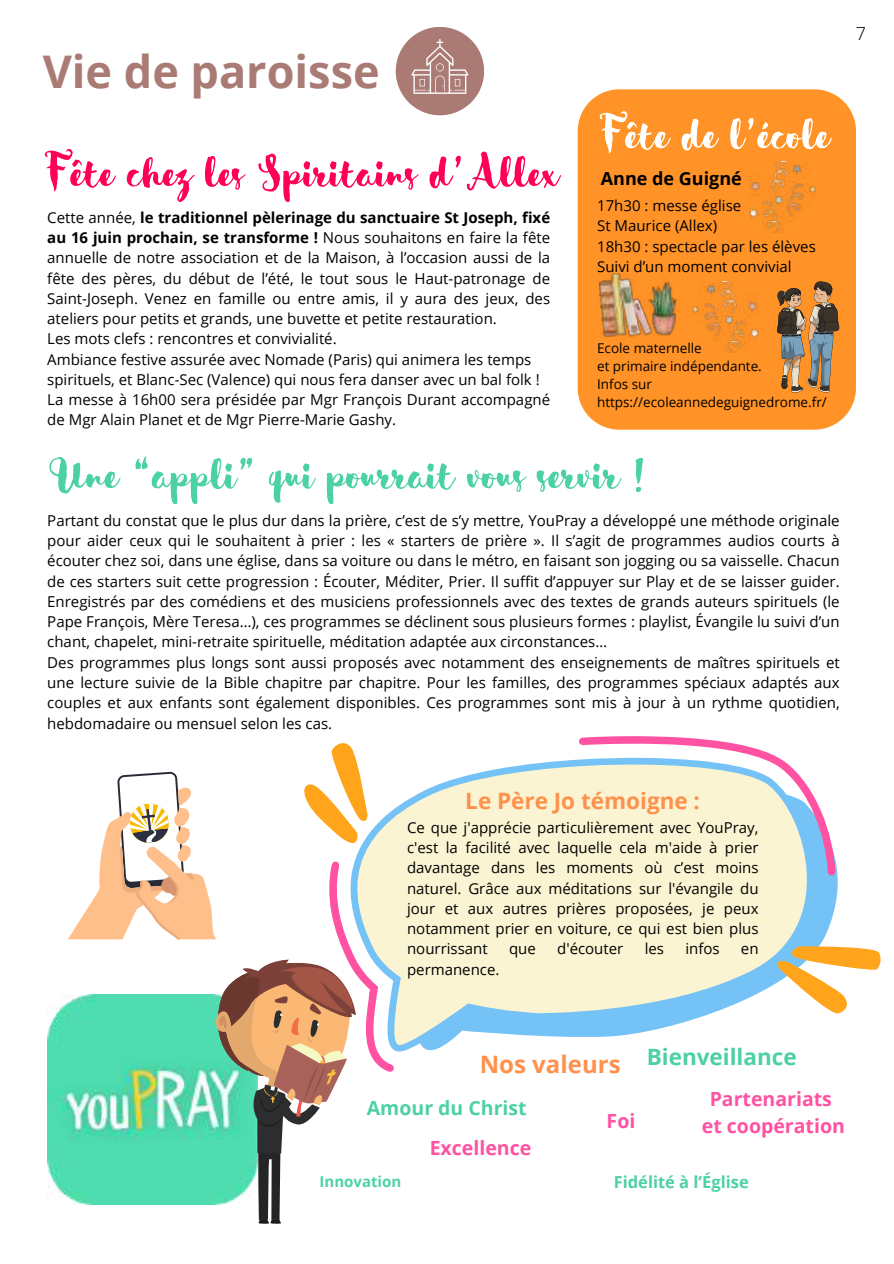
<style>
.page{position:relative;width:894px;height:1264px;background:#fff}
.page>*{position:absolute;margin:0;border:0;box-sizing:border-box;transform-origin:0 0}
.t1{font:50.85px "Sensa Brush Fill";color:#4cd1a6}
.t2{font:50.85px "Sensa Brush Fill";color:#ff0059}
.t3{font:50.85px "Sensa Brush Fill";color:#fff}
.t4{font:700 45px "Open Sans";color:#aa7b74}
.t5{font:700 24px "Open Sans";color:#ff914d}
.t6{font:700 22.5px "Open Sans";color:#ff914d}
.t7{font:700 22.5px "Open Sans";color:#4cd1a6}
.t8{font:700 19.5px/27px "Open Sans";color:#ff52a2;text-align:center}
.t9{font:700 19.5px "Open Sans";color:#4cd1a6}
.t10{font:700 18px "Open Sans";color:#000}
.t11{font:300 18px "Open Sans";color:#000}
.t12{font:700 16.5px "Open Sans";color:#4cd1a6}
.t13{font:15px/20.2px "Open Sans";color:#000}
.t14{font:700 15px "Open Sans";color:#4cd1a6}
.t15{font:13.5px/18px "Open Sans";color:#000}
.s1{font-weight:700}
</style>
<div class="page">
<div style="left:395px;top:27px;width:89px;height:88px;background:#aa7b74;border-radius:50%"></div>
<svg style="left:411px;top:39px;width:57px;height:55px"></svg>
<svg style="left:365px;top:1015px;width:341px;height:29px;fill:#75c2f6"></svg>
<svg style="left:304px;top:737px;width:577px;height:278px;fill:#faf4d2"></svg>
<img style="left:47px;top:994px;width:163px;height:210px">
<svg style="left:210px;top:959px;width:146px;height:264px"></svg>
<svg style="left:68px;top:771px;width:148px;height:168px"></svg>
<div style="left:577px;top:89px;width:278px;height:340px;background:#ff9327"></div>
<img style="left:599px;top:274px;width:77px;height:63px">
<svg style="left:775px;top:281px;width:65px;height:111px;background:#aa7e50"></svg>
<img style="left:748px;top:161px;width:67px;height:71px">
<img style="left:692px;top:281px;width:66px;height:71px">
<h2 class="t4" style="left:43px;top:40px;width:338px">Vie de paroisse</h2>
<h1 class="t2" style="left:42px;top:142px;width:517px">Fête chez les Spiritains d’Allex</h1>
<p class="t13" style="left:47px;top:207px;width:504px">Cette année, <span class="s1">le traditionnel pèlerinage du sanctuaire St Joseph, fixé au 16 juin prochain, se transforme !</span> Nous souhaitons en faire la fête annuelle de notre association et de la Maison, à l’occasion aussi de la fête des pères, du début de l’été, le tout sous le Haut-patronage de Saint-Joseph. Venez en famille ou entre amis, il y aura des jeux, des ateliers pour petits et grands, une buvette et petite restauration.<br>Les mots clefs : rencontres et convivialité.<br>Ambiance festive assurée avec Nomade (Paris) qui animera les temps spirituels, et Blanc-Sec (Valence) qui nous fera danser avec un bal folk !<br>La messe à 16h00 sera présidée par Mgr François Durant accompagné de Mgr Alain Planet et de Mgr Pierre-Marie Gashy.</p>
<h1 class="t3" style="left:597px;top:104px;width:234px">Fête de l’école</h1>
<p class="t10" style="left:600px;top:165px;width:142px">Anne de Guigné</p>
<p class="t13" style="left:597px;top:195px;width:220px">17h30 : messe église<br>St Maurice (Allex)<br>18h30 : spectacle par les élèves<br>Suivi d’un moment convivial</p>
<p class="t15" style="left:597px;top:339px;width:231px">Ecole maternelle<br>et primaire indépendante.<br>Infos sur https://ecoleannedeguignedrome.fr/</p>
<h1 class="t1" style="left:47px;top:444px;width:601px">Une “appli” qui pourrait vous servir !</h1>
<p class="t13" style="left:47px;top:510px;width:793px">Partant du constat que le plus dur dans la prière, c’est de s’y mettre, YouPray a développé une méthode originale pour aider ceux qui le souhaitent à prier : les « starters de prière ». Il s’agit de programmes audios courts à écouter chez soi, dans une église, dans sa voiture ou dans le métro, en faisant son jogging ou sa vaisselle. Chacun de ces starters suit cette progression : Écouter, Méditer, Prier. Il suffit d’appuyer sur Play et de se laisser guider.<br>Enregistrés par des comédiens et des musiciens professionnels avec des textes de grands auteurs spirituels (le Pape François, Mère Teresa…), ces programmes se déclinent sous plusieurs formes : playlist, Évangile lu suivi d’un chant, chapelet, mini-retraite spirituelle, méditation adaptée aux circonstances…<br>Des programmes plus longs sont aussi proposés avec notamment des enseignements de maîtres spirituels et une lecture suivie de la Bible chapitre par chapitre. Pour les familles, des programmes spéciaux adaptés aux couples et aux enfants sont également disponibles. Ces programmes sont mis à jour à un rythme quotidien, hebdomadaire ou mensuel selon les cas.</p>
<p class="t11" style="left:855px;top:21px;width:12px">7</p>
<h3 class="t6" style="left:465px;top:785px;width:236px">Le Père Jo témoigne :</h3>
<p class="t13" style="left:407px;top:816px;width:353px;text-align:justify">Ce que j'apprécie particulièrement avec YouPray, c'est la facilité avec laquelle cela m'aide à prier davantage dans les moments où c’est moins naturel. Grâce aux méditations sur l'évangile du jour et aux autres prières proposées, je peux notamment prier en voiture, ce qui est bien plus nourrissant</p>
<p class="t13" style="left:509px;top:938px;width:28px">que</p>
<p class="t13" style="left:557px;top:938px;width:68px">d'écouter</p>
<p class="t13" style="left:644px;top:938px;width:21px">les</p>
<p class="t13" style="left:685px;top:938px;width:36px">infos</p>
<p class="t13" style="left:740px;top:938px;width:19px">en</p>
<p class="t13" style="left:407px;top:958px;width:94px">permanence.</p>
<h3 class="t7" style="left:646px;top:1041px;width:151px">Bienveillance</h3>
<h3 class="t5" style="left:479px;top:1047px;width:142px">Nos valeurs</h3>
<h3 class="t9" style="left:367px;top:1093px;width:161px">Amour du Christ</h3>
<h3 class="t8" style="left:606px;top:1107px;width:30px">Foi</h3>
<h3 class="t8" style="left:429px;top:1134px;width:103px">Excellence</h3>
<p class="t14" style="left:319px;top:1171px;width:83px">Innovation</p>
<h3 class="t8" style="left:701px;top:1084px;width:144px">Partenariats et coopération</h3>
<p class="t12" style="left:613px;top:1170px;width:136px">Fidélité à l’Église</p>
</div>
